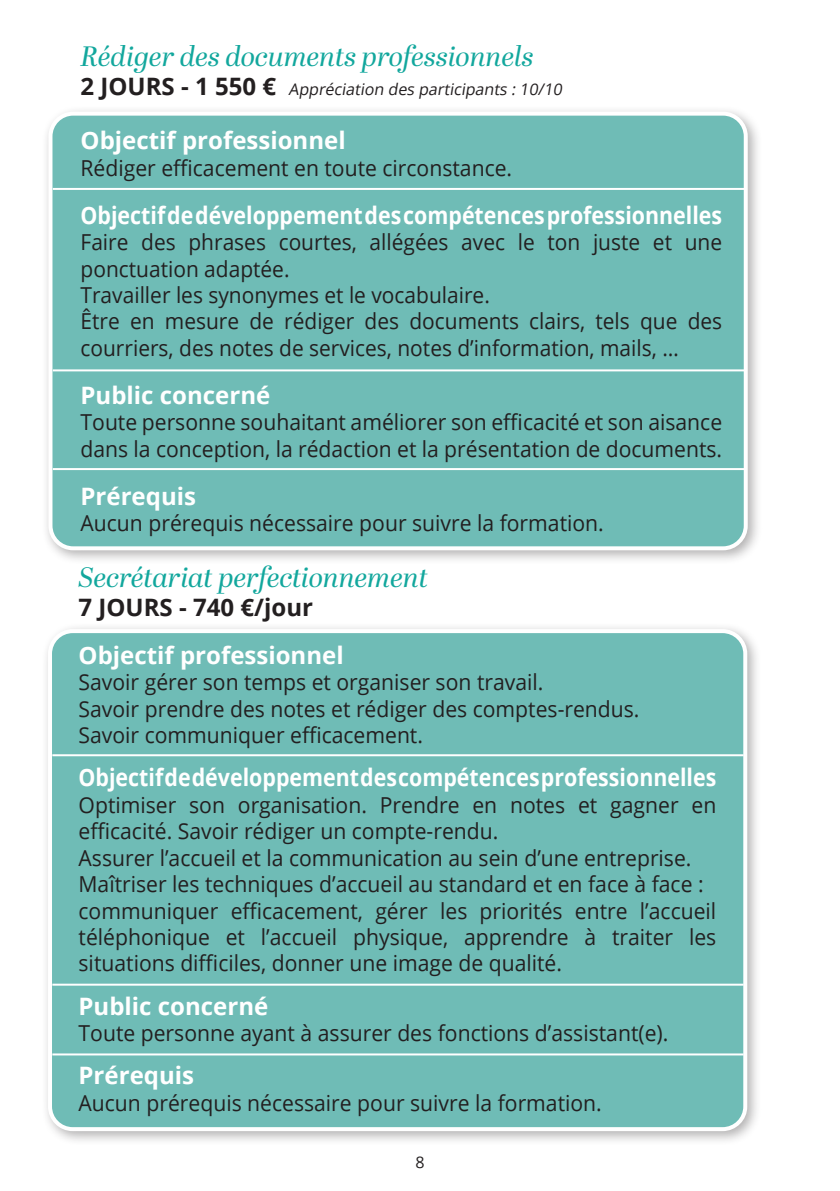
<style>
.page{position:relative;width:840px;height:1191px;background:#fff}
.page>*{position:absolute;margin:0;border:0;box-sizing:border-box;transform-origin:0 0}
.t1{font:italic 28px "Abril Display";color:#12a79d}
.t2{font:700 24px "Open Sans";color:#fff;scale:.89 1}
.t3{font:700 24px "Open Sans";color:#fff}
.t4{font:700 24px "Open Sans";color:#231f20}
.t5{font:22px/26.4px "Open Sans";color:#231f20;scale:.96 1}
.t6{font:22px/26.4px "Open Sans";color:#231f20;scale:.95 1}
.t7{font:italic 16px "Open Sans";color:#231f20}
.t8{font:16px "Open Sans";color:#231f20}
.s1{font-weight:700;font-style:normal;font-size:24px}
</style>
<div class="page">
<div style="left:41px;top:105px;width:721px;height:460px;background:#231f20;opacity:.35"></div>
<div style="left:50px;top:114px;width:695px;height:434px;background:#6fbcb6;border-radius:23px"></div>
<div style="left:48px;top:112px;width:699px;height:438px;border:4px solid #fff;border-radius:23px"></div>
<hr style="left:53px;top:369px;width:690px;height:2px;background:#fff">
<hr style="left:53px;top:468px;width:690px;height:2px;background:#fff">
<hr style="left:53px;top:188px;width:690px;height:2px;background:#fff">
<div style="left:41px;top:622px;width:721px;height:523px;background:#231f20;opacity:.35"></div>
<div style="left:50px;top:631px;width:694px;height:498px;background:#6fbcb6;border-radius:23px"></div>
<div style="left:48px;top:629px;width:698px;height:502px;border:4px solid #fff;border-radius:23px"></div>
<hr style="left:52px;top:983px;width:691px;height:2px;background:#fff">
<hr style="left:52px;top:1053px;width:691px;height:2px;background:#fff">
<hr style="left:52px;top:754px;width:691px;height:2px;background:#fff">
<p class="t1" style="left:80px;top:36px;width:454px">Rédiger des documents professionnels</p>
<p class="t7" style="left:80px;top:78px;width:486px"><span class="s1">2 J O U R S - 1 5 5 0 €</span> Appréciation des participants :10/10</p>
<p class="t3" style="left:80px;top:124px;width:266px">Objectif professionnel</p>
<p class="t5" style="left:80px;top:154px;width:451px">Rédiger efficacement en toute circonstance.</p>
<p class="t2" style="left:80px;top:198px;width:722px">Objectif de développement des compétences professionnelles</p>
<p class="t6" style="left:80px;top:228px;width:676px">Faire des phrases courtes, allégées avec le ton juste et une ponctuation adaptée.</p>
<p class="t6" style="left:80px;top:281px;width:432px">Travailler les synonymes et le vocabulaire.</p>
<p class="t6" style="left:80px;top:308px;width:676px">Être en mesure de rédiger des documents clairs, tels que des courriers, des notes de services, notes d’information, mails, …</p>
<p class="t3" style="left:80px;top:378px;width:191px">Public concerné</p>
<p class="t5" style="left:80px;top:408px;width:669px">Toute personne souhaitant améliorer son efficacité et son aisance dans la conception, la rédaction et la présentation de documents.</p>
<p class="t3" style="left:80px;top:479px;width:117px">Prérequis</p>
<p class="t5" style="left:80px;top:509px;width:546px">Aucun prérequis nécessaire pour suivre la formation.</p>
<p class="t1" style="left:78px;top:557px;width:351px">Secrétariat perfectionnement</p>
<p class="t4" style="left:78px;top:590px;width:236px">7 JOURS - 740 €/jour</p>
<p class="t3" style="left:78px;top:638px;width:266px">Objectif professionnel</p>
<p class="t5" style="left:78px;top:668px;width:485px">Savoir gérer son temps et organiser son travail.</p>
<p class="t5" style="left:78px;top:695px;width:585px">Savoir prendre des notes et rédiger des comptes-rendus.</p>
<p class="t5" style="left:78px;top:721px;width:360px">Savoir communiquer efficacement.</p>
<p class="t2" style="left:78px;top:761px;width:717px">Objectif de développement des compétences professionnelles</p>
<p class="t5" style="left:78px;top:791px;width:665px">Optimiser son organisation. Prendre en notes et gagner en efficacité. Savoir rédiger un compte-rendu.</p>
<p class="t5" style="left:78px;top:844px;width:639px">Assurer l’accueil et la communication au sein d’une entreprise.</p>
<p class="t5" style="left:78px;top:870px;width:652px">Maîtriser les techniques d’accueil au standard et en face à face :</p>
<p class="t5" style="left:78px;top:896px;width:665px;text-align:justify">communiquer efficacement, gérer les priorités entre l’accueil téléphonique et l’accueil physique, apprendre à traiter les situations difficiles, donner une image de qualité.</p>
<p class="t3" style="left:78px;top:989px;width:191px">Public concerné</p>
<p class="t5" style="left:78px;top:1019px;width:615px">Toute personne ayant à assurer des fonctions d’assistant(e).</p>
<p class="t3" style="left:78px;top:1058px;width:117px">Prérequis</p>
<p class="t5" style="left:78px;top:1088px;width:546px">Aucun prérequis nécessaire pour suivre la formation.</p>
<p class="t8" style="left:415px;top:1151px;width:11px">8</p>
</div>
